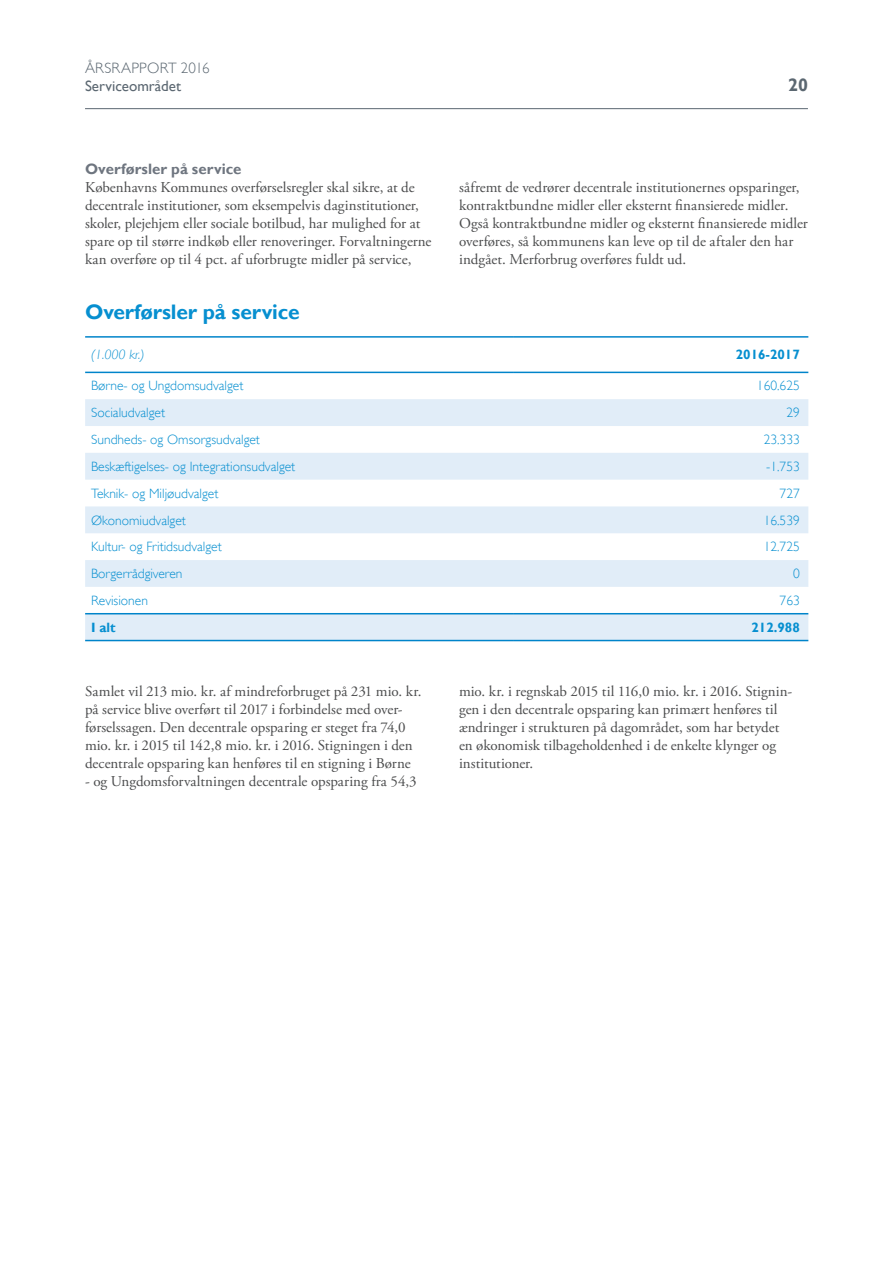
<style>
.page{position:relative;width:893px;height:1263px;background:#fff}
.page>*{position:absolute;margin:0;border:0;box-sizing:border-box;transform-origin:0 0}
.t1{font:700 21px "Gill Sans";letter-spacing:-.005em;color:#068fd0}
.t2{font:700 18px "Gill Sans";color:#5b6771}
.t3{font:15px/18px "Adobe Garamond Pro";color:#4b4c4d}
.t4{font:700 15px "Gill Sans";letter-spacing:.005em;color:#6e757f}
.t5{font:300 15px "Gill Sans";letter-spacing:.015em;color:#5b6771}
.t6{font:15px "Gill Sans";color:#5b6771}
.t7{font:300 13.5px "Gill Sans";color:#068fd0}
.t8{font:700 13.5px "Gill Sans";color:#068fd0}
.t9{font:italic 300 13.5px "Gill Sans";color:#068fd0}
</style>
<div class="page">
<svg style="left:85px;top:399px;width:723px;height:241px;fill:#e1edf8"></svg>
<svg style="left:85px;top:587px;width:723px;height:26px"></svg>
<hr style="left:85px;top:336px;width:428px;height:2px;background:#0084ca">
<hr style="left:513px;top:336px;width:295px;height:2px;background:#0084ca">
<hr style="left:85px;top:372px;width:428px;height:1px;background:#0084ca">
<hr style="left:513px;top:372px;width:295px;height:1px;background:#0084ca">
<hr style="left:85px;top:613px;width:428px;height:1px;background:#0084ca">
<hr style="left:513px;top:613px;width:295px;height:1px;background:#0084ca">
<hr style="left:85px;top:640px;width:428px;height:1px;background:#0084ca">
<hr style="left:513px;top:640px;width:295px;height:1px;background:#0084ca">
<hr style="left:85px;top:108px;width:723px;height:1px;background:#5b6771">
<p class="t5" style="left:85px;top:62px;width:126px">ÅRSRAPPORT 2016</p>
<p class="t6" style="left:85px;top:80px;width:98px">Serviceområdet</p>
<p class="t2" style="left:788px;top:76px;width:21px">20</p>
<p class="t4" style="left:85px;top:162px;width:158px">Overførsler på service</p>
<p class="t3" style="left:85px;top:179px;width:348px">Københavns Kommunes overførselsregler skal sikre, at de decentrale institutioner, som eksempelvis daginstitutioner, skoler, plejehjem eller sociale botilbud, har mulighed for at spare op til større indkøb eller renoveringer. Forvaltningerne kan overføre op til 4 pct. af uforbrugte midler på service,</p>
<h1 class="t1" style="left:85px;top:301px;width:216px">Overførsler på service</h1>
<p class="t3" style="left:459px;top:179px;width:350px">såfremt de vedrører decentrale institutionernes opsparinger, kontraktbundne midler eller eksternt finansierede midler.<br>Også kontraktbundne midler og eksternt finansierede midler overføres, så kommunens kan leve op til de aftaler den har indgået. Merforbrug overføres fuldt ud.</p>
<p class="t9" style="left:91px;top:349px;width:55px">(1.000 kr.)</p>
<p class="t8" style="left:736px;top:348px;width:66px">2016-2017</p>
<p class="t7" style="left:91px;top:380px;width:154px">Børne- og Ungdomsudvalget</p>
<p class="t7" style="left:757px;top:380px;width:44px">160.625</p>
<p class="t7" style="left:91px;top:407px;width:75px">Socialudvalget</p>
<p class="t7" style="left:786px;top:407px;width:15px">29</p>
<p class="t7" style="left:91px;top:434px;width:170px">Sundheds- og Omsorgsudvalget</p>
<p class="t7" style="left:764px;top:434px;width:38px">23.333</p>
<p class="t7" style="left:91px;top:461px;width:206px">Beskæftigelses- og Integrationsudvalget</p>
<p class="t7" style="left:766px;top:461px;width:35px">-1.753</p>
<p class="t7" style="left:91px;top:488px;width:129px">Teknik- og Miljøudvalget</p>
<p class="t7" style="left:780px;top:488px;width:22px">727</p>
<p class="t7" style="left:91px;top:514px;width:96px">Økonomiudvalget</p>
<p class="t7" style="left:764px;top:514px;width:38px">16.539</p>
<p class="t7" style="left:91px;top:541px;width:132px">Kultur- og Fritidsudvalget</p>
<p class="t7" style="left:764px;top:541px;width:38px">12.725</p>
<p class="t7" style="left:91px;top:568px;width:93px">Borgerrådgiveren</p>
<p class="t7" style="left:793px;top:568px;width:8px">0</p>
<p class="t7" style="left:91px;top:595px;width:58px">Revisionen</p>
<p class="t7" style="left:780px;top:595px;width:22px">763</p>
<p class="t8" style="left:91px;top:620px;width:26px">I alt</p>
<p class="t8" style="left:751px;top:620px;width:50px">212.988</p>
<p class="t3" style="left:85px;top:683px;width:338px">Samlet vil 213 mio. kr. af mindreforbruget på 231 mio. kr. på service blive overført til 2017 i forbindelse med over&shy;førselssagen. Den decentrale opsparing er steget fra 74,0 mio. kr. i 2015 til 142,8 mio. kr. i 2016. Stigningen i den decentrale opsparing kan henføres til en stigning i Børne</p>
<p class="t3" style="left:85px;top:773px;width:333px">- og Ungdomsforvaltningen decentrale opsparing fra 54,3</p>
<p class="t3" style="left:459px;top:683px;width:335px">mio. kr. i regnskab 2015 til 116,0 mio. kr. i 2016. Stignin&shy;gen i den decentrale opsparing kan primært henføres til ændringer i strukturen på dagområdet, som har betydet en økonomisk tilbageholdenhed i de enkelte klynger og institutioner.</p>
</div>
